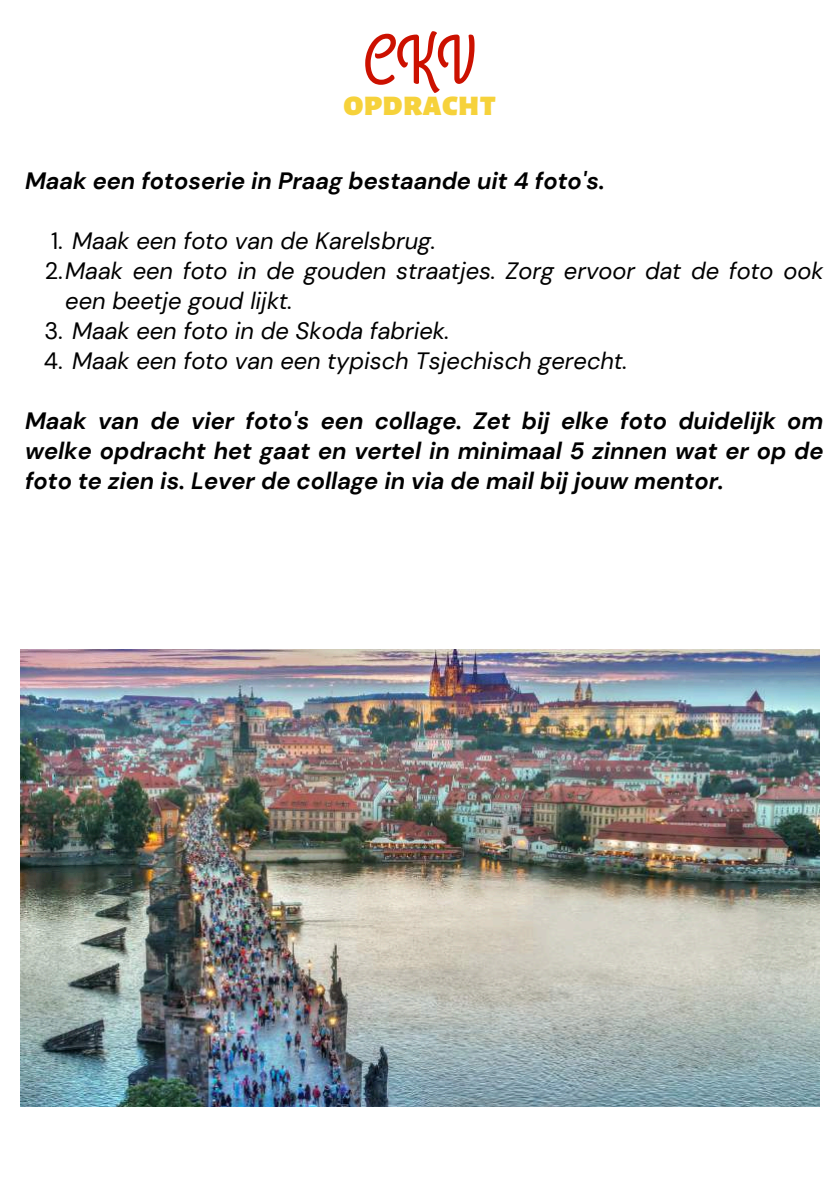
<style>
.page{position:relative;width:839px;height:1191px;background:#fff}
.page>*{position:absolute;margin:0;border:0;box-sizing:border-box;transform-origin:0 0}
.t1{font:67.8px "Grand Hotel";color:#c10}
.t2{font:900 35.4px "Alegreya Sans SC";color:#f6d23b}
.t3{font:italic 700 23.6px/30px "DM Sans";color:#000;text-align:justify}
.t4{font:italic 23.6px "DM Sans";color:#000}
.s1{font-style:normal}
</style>
<div class="page">
<img style="left:21px;top:649px;width:798px;height:458px">
<h1 class="t1" style="left:363px;top:18px;width:115px">CKV</h1>
<h2 class="t2" style="left:343px;top:87px;width:154px">opdracht</h2>
<p class="t3" style="left:25px;top:166px;width:581px">Maak een fotoserie in Praag bestaande uit 4 foto's.</p>
<p class="t4" style="left:51px;top:225px;width:386px"><span class="s1">1.</span> Maak een foto van de Karelsbrug.</p>
<p class="t4" style="left:45px;top:255px;width:780px"><span class="s1">2.</span>Maak een foto in de gouden straatjes. Zorg ervoor dat de foto ook</p>
<p class="t4" style="left:65px;top:285px;width:229px">een beetje goud lijkt.</p>
<p class="t4" style="left:44px;top:315px;width:406px"><span class="s1">3.</span> Maak een foto in de Skoda fabriek.</p>
<p class="t4" style="left:44px;top:345px;width:585px"><span class="s1">4.</span> Maak een foto van een typisch Tsjechisch gerecht.</p>
<p class="t3" style="left:25px;top:406px;width:799px">Maak van de vier foto's een collage. Zet bij elke foto duidelijk om welke opdracht het gaat en vertel in minimaal 5 zinnen wat er op de foto te zien is. Lever de collage in via de mail bij jouw mentor.</p>
</div>
